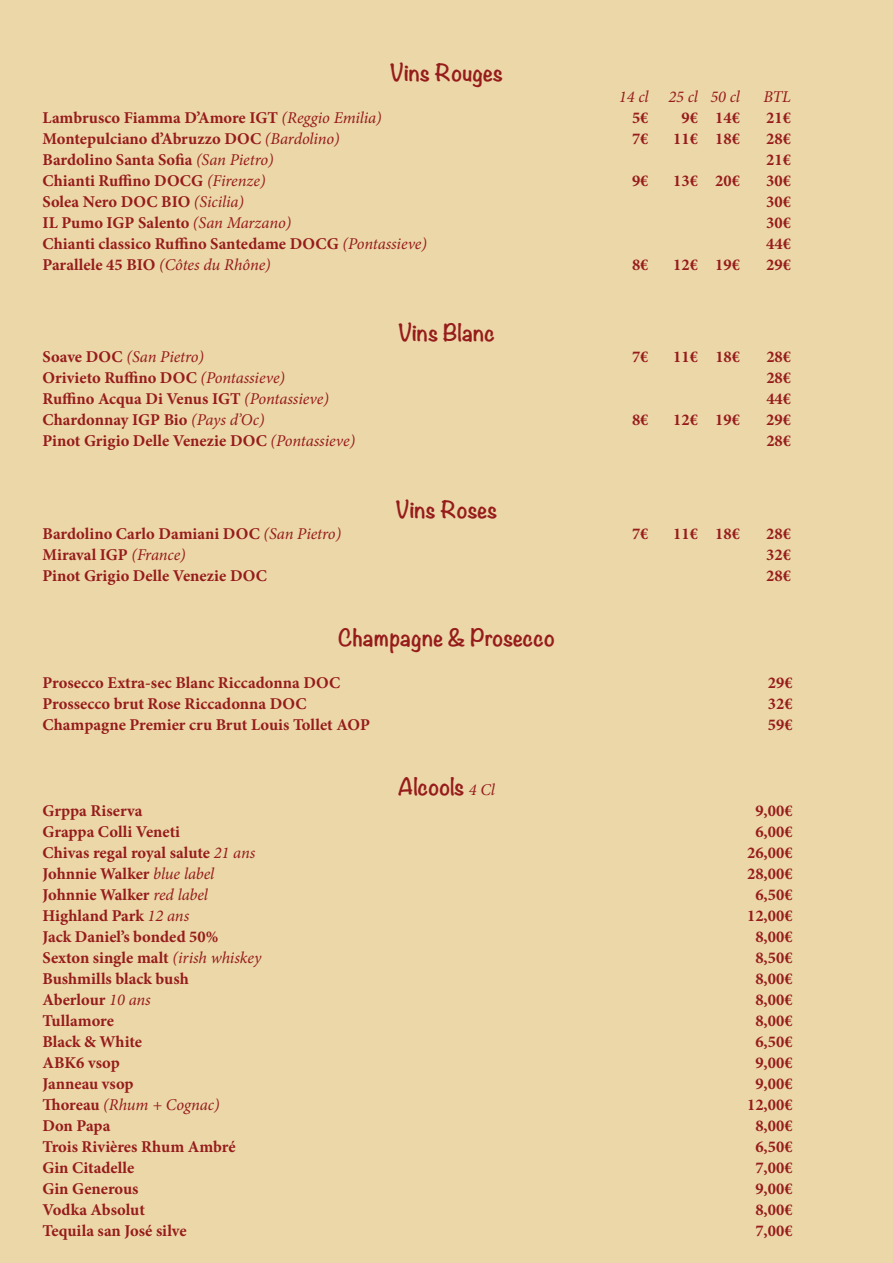
<style>
.page{position:relative;width:893px;height:1263px;background:#ebd7a8}
.page>*{position:absolute;margin:0;border:0;box-sizing:border-box;transform-origin:0 0}
.t1{font:700 21px "Noteworthy";color:#961c1c}
.t2{font:700 16.5px "Minion Pro";color:#961c1c}
.t3{font:italic 16.5px "Minion Pro";letter-spacing:-.005em;color:#961c1c}
.s1{font-weight:400;font-style:italic}
.s2{font-weight:700;font-style:normal}
.s3{font-family:"Minion Pro";font-weight:400;font-style:italic;font-size:16.5px}
</style>
<div class="page">
<p class="t1" style="left:390px;top:54px;width:115px">Vins Rouges</p>
<p class="t3" style="left:619px;top:85px;width:123px">14 cl 25 cl 50 cl</p>
<p class="t3" style="left:763px;top:85px;width:29px">BTL</p>
<p class="t2" style="left:43px;top:106px;width:341px">Lambrusco Fiamma D’Amore IGT <span class="s1">(Reggio Emilia)</span></p>
<p class="t2" style="left:632px;top:106px;width:18px">5€</p>
<p class="t2" style="left:682px;top:106px;width:60px">9€ 14€</p>
<p class="t2" style="left:766px;top:106px;width:26px">21€</p>
<p class="t2" style="left:43px;top:127px;width:299px">Montepulciano d’Abruzzo DOC <span class="s1">(Bardolino)</span></p>
<p class="t2" style="left:632px;top:127px;width:18px">7€</p>
<p class="t2" style="left:673px;top:127px;width:68px">11€ 18€</p>
<p class="t2" style="left:766px;top:127px;width:26px">28€</p>
<p class="t2" style="left:42px;top:148px;width:233px">Bardolino Santa Sofia <span class="s1">(San Pietro)</span></p>
<p class="t2" style="left:766px;top:148px;width:26px">21€</p>
<p class="t2" style="left:42px;top:169px;width:225px">Chianti Ruffino DOCG <span class="s1">(Firenze)</span></p>
<p class="t2" style="left:632px;top:169px;width:18px">9€</p>
<p class="t2" style="left:673px;top:169px;width:68px">13€ 20€</p>
<p class="t2" style="left:766px;top:169px;width:26px">30€</p>
<p class="t2" style="left:42px;top:190px;width:203px">Solea Nero DOC BIO <span class="s1">(Sicilia)</span></p>
<p class="t2" style="left:766px;top:190px;width:26px">30€</p>
<p class="t2" style="left:42px;top:211px;width:250px">IL Pumo IGP Salento <span class="s1">(San Marzano)</span></p>
<p class="t2" style="left:766px;top:211px;width:26px">30€</p>
<p class="t2" style="left:42px;top:232px;width:386px">Chianti classico Ruffino Santedame DOCG <span class="s1">(Pontassieve)</span></p>
<p class="t2" style="left:766px;top:232px;width:26px">44€</p>
<p class="t2" style="left:42px;top:253px;width:230px">Parallele 45 BIO <span class="s1">(Côtes du Rhône)</span></p>
<p class="t2" style="left:632px;top:253px;width:18px">8€</p>
<p class="t2" style="left:673px;top:253px;width:68px">12€ 19€</p>
<p class="t2" style="left:766px;top:253px;width:26px">29€</p>
<p class="t1" style="left:398px;top:314px;width:98px">Vins Blanc</p>
<p class="t3" style="left:43px;top:346px;width:163px"><span class="s2">Soave DOC</span> (San Pietro)</p>
<p class="t2" style="left:632px;top:345px;width:18px">7€</p>
<p class="t2" style="left:673px;top:345px;width:68px">11€ 18€</p>
<p class="t2" style="left:766px;top:345px;width:26px">28€</p>
<p class="t2" style="left:43px;top:366px;width:244px">Orivieto Ruffino DOC <span class="s1">(Pontassieve)</span></p>
<p class="t2" style="left:766px;top:366px;width:26px">28€</p>
<p class="t2" style="left:43px;top:387px;width:288px">Ruffino Acqua Di Venus IGT <span class="s1">(Pontassieve)</span></p>
<p class="t2" style="left:766px;top:387px;width:26px">44€</p>
<p class="t2" style="left:43px;top:408px;width:223px">Chardonnay IGP Bio <span class="s1">(Pays d’Oc)</span></p>
<p class="t2" style="left:632px;top:408px;width:18px">8€</p>
<p class="t2" style="left:673px;top:408px;width:68px">12€ 19€</p>
<p class="t2" style="left:766px;top:408px;width:26px">29€</p>
<p class="t2" style="left:43px;top:429px;width:314px">Pinot Grigio Delle Venezie DOC <span class="s1">(Pontassieve)</span></p>
<p class="t2" style="left:766px;top:429px;width:26px">28€</p>
<p class="t1" style="left:395px;top:490px;width:103px">Vins Roses</p>
<p class="t2" style="left:43px;top:522px;width:300px">Bardolino Carlo Damiani DOC <span class="s1">(San Pietro)</span></p>
<p class="t2" style="left:632px;top:522px;width:18px">7€</p>
<p class="t2" style="left:673px;top:522px;width:68px">11€ 18€</p>
<p class="t2" style="left:766px;top:522px;width:26px">28€</p>
<p class="t2" style="left:43px;top:543px;width:145px">Miraval IGP <span class="s1">(France)</span></p>
<p class="t2" style="left:766px;top:543px;width:26px">32€</p>
<p class="t2" style="left:43px;top:564px;width:226px">Pinot Grigio Delle Venezie DOC</p>
<p class="t2" style="left:766px;top:564px;width:26px">28€</p>
<p class="t1" style="left:338px;top:619px;width:218px">Champagne &amp; Prosecco</p>
<p class="t2" style="left:43px;top:671px;width:299px">Prosecco Extra-sec Blanc Riccadonna DOC</p>
<p class="t2" style="left:768px;top:671px;width:26px">29€</p>
<p class="t2" style="left:43px;top:692px;width:266px">Prossecco brut Rose Riccadonna DOC</p>
<p class="t2" style="left:768px;top:692px;width:26px">32€</p>
<p class="t2" style="left:43px;top:713px;width:329px">Champagne Premier cru Brut Louis Tollet AOP</p>
<p class="t2" style="left:768px;top:713px;width:26px">59€</p>
<p class="t1" style="left:398px;top:768px;width:99px">Alcools <span class="s3">4 Cl</span></p>
<p class="t2" style="left:43px;top:799px;width:102px">Grppa Riserva</p>
<p class="t2" style="left:755px;top:799px;width:39px">9,00€</p>
<p class="t2" style="left:43px;top:820px;width:139px">Grappa Colli Veneti</p>
<p class="t2" style="left:755px;top:820px;width:39px">6,00€</p>
<p class="t2" style="left:43px;top:841px;width:214px">Chivas regal royal salute <span class="s1">21 ans</span></p>
<p class="t2" style="left:747px;top:841px;width:47px">26,00€</p>
<p class="t2" style="left:43px;top:862px;width:173px">Johnnie Walker <span class="s1">blue label</span></p>
<p class="t2" style="left:747px;top:862px;width:47px">28,00€</p>
<p class="t2" style="left:43px;top:883px;width:167px">Johnnie Walker <span class="s1">red label</span></p>
<p class="t2" style="left:755px;top:883px;width:39px">6,50€</p>
<p class="t2" style="left:43px;top:904px;width:148px">Highland Park <span class="s1">12 ans</span></p>
<p class="t2" style="left:747px;top:904px;width:47px">12,00€</p>
<p class="t2" style="left:43px;top:925px;width:177px">Jack Daniel’s bonded 50%</p>
<p class="t2" style="left:755px;top:925px;width:39px">8,00€</p>
<p class="t2" style="left:43px;top:946px;width:220px">Sexton single malt <span class="s1">(irish whiskey</span></p>
<p class="t2" style="left:755px;top:946px;width:39px">8,50€</p>
<p class="t2" style="left:43px;top:967px;width:148px">Bushmills black bush</p>
<p class="t2" style="left:755px;top:967px;width:39px">8,00€</p>
<p class="t2" style="left:43px;top:988px;width:110px">Aberlour <span class="s1">10 ans</span></p>
<p class="t2" style="left:755px;top:988px;width:39px">8,00€</p>
<p class="t2" style="left:43px;top:1009px;width:73px">Tullamore</p>
<p class="t2" style="left:755px;top:1009px;width:39px">8,00€</p>
<p class="t2" style="left:43px;top:1030px;width:101px">Black &amp; White</p>
<p class="t2" style="left:755px;top:1030px;width:39px">6,50€</p>
<p class="t2" style="left:43px;top:1051px;width:79px">ABK6 vsop</p>
<p class="t2" style="left:755px;top:1051px;width:39px">9,00€</p>
<p class="t2" style="left:43px;top:1072px;width:93px">Janneau vsop</p>
<p class="t2" style="left:755px;top:1072px;width:39px">9,00€</p>
<p class="t3" style="left:43px;top:1093px;width:179px"><span class="s2">Thoreau</span> (Rhum + Cognac)</p>
<p class="t2" style="left:747px;top:1093px;width:47px">12,00€</p>
<p class="t2" style="left:43px;top:1114px;width:69px">Don Papa</p>
<p class="t2" style="left:755px;top:1114px;width:39px">8,00€</p>
<p class="t2" style="left:43px;top:1135px;width:195px">Trois Rivières Rhum Ambré</p>
<p class="t2" style="left:755px;top:1135px;width:39px">6,50€</p>
<p class="t2" style="left:43px;top:1156px;width:93px">Gin Citadelle</p>
<p class="t2" style="left:755px;top:1156px;width:39px">7,00€</p>
<p class="t2" style="left:43px;top:1177px;width:98px">Gin Generous</p>
<p class="t2" style="left:755px;top:1177px;width:39px">9,00€</p>
<p class="t2" style="left:43px;top:1198px;width:104px">Vodka Absolut</p>
<p class="t2" style="left:755px;top:1198px;width:39px">8,00€</p>
<p class="t2" style="left:43px;top:1219px;width:146px">Tequila san José silve</p>
<p class="t2" style="left:755px;top:1219px;width:39px">7,00€</p>
</div>
